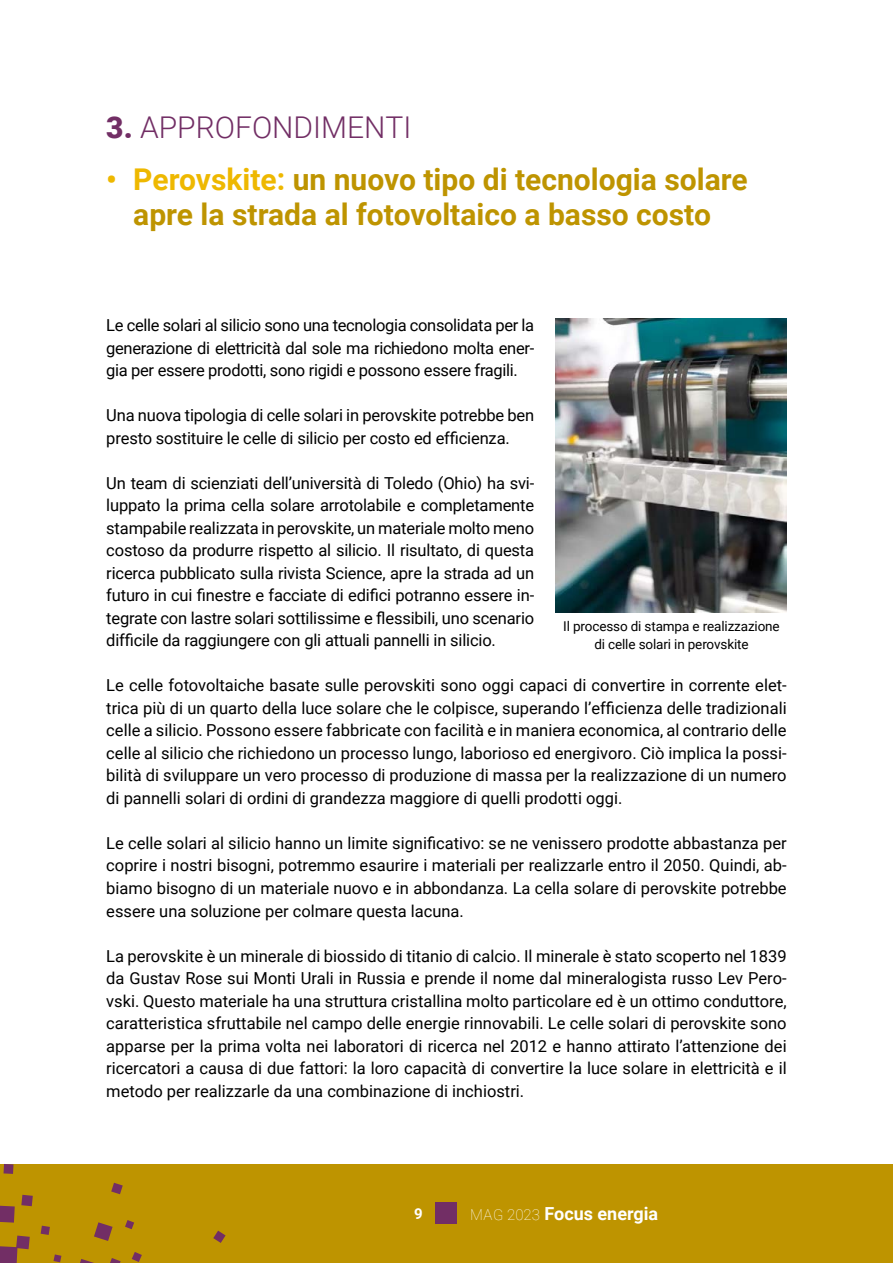
<style>
.page{position:relative;width:893px;height:1263px;background:#fff}
.page>*{position:absolute;margin:0;border:0;box-sizing:border-box;transform-origin:0 0}
.t1{font:700 30px/34.5px "Roboto";color:#be9400;text-align:center}
.t2{font:300 30px "Roboto";color:#722e65}
.t3{font:700 18px "Roboto";color:#fff}
.t4{font:16.5px/22.5px "Roboto";letter-spacing:-.01em;color:#000;text-align:justify}
.t5{font:700 15px "Roboto";color:#fff}
.t6{font:13.5px/18px "Roboto";letter-spacing:-.01em;color:#000;text-align:center}
.s1{font-weight:900}
.s2{color:#eeb800}
.s3{font-weight:100;font-size:15px}
</style>
<div class="page">
<div style="left:0;top:1164px;width:893px;height:99px;background:#be9400"></div>
<svg style="left:0;top:1164px;width:226px;height:99px"></svg>
<div style="left:436px;top:1203px;width:21px;height:21px;background:#722e65"></div>
<img style="left:555px;top:319px;width:232px;height:293px">
<h1 class="t2" style="left:106px;top:106px;width:307px"><span class="s1">3.</span> APPROFONDIMENTI</h1>
<h1 class="t1" style="left:106px;top:161px;width:643px"><span class="s2">• Perovskite:</span> un nuovo tipo di tecnologia solare apre la strada al fotovoltaico a basso costo</h1>
<p class="t4" style="left:106px;top:314px;width:429px">Le celle solari al silicio sono una tecnologia consolidata per la generazione di elettricità dal sole ma richiedono molta ener&shy;gia per essere prodotti, sono rigidi e possono essere fragili.</p>
<p class="t4" style="left:106px;top:404px;width:429px">Una nuova tipologia di celle solari in perovskite potrebbe ben presto sostituire le celle di silicio per costo ed efficienza.</p>
<p class="t4" style="left:106px;top:471px;width:429px">Un team di scienziati dell’università di Toledo (Ohio) ha svi&shy;luppato la prima cella solare arrotolabile e completamente stampabile realizzata in perovskite, un materiale molto meno costoso da produrre rispetto al silicio. Il risultato, di questa ricerca pubblicato sulla rivista Science, apre la strada ad un futuro in cui finestre e facciate di edifici potranno essere in&shy;tegrate con lastre solari sottilissime e flessibili, uno scenario difficile da raggiungere con gli attuali pannelli in silicio.</p>
<p class="t4" style="left:106px;top:674px;width:682px">Le celle fotovoltaiche basate sulle perovskiti sono oggi capaci di convertire in corrente elet&shy;trica più di un quarto della luce solare che le colpisce, superando l’efficienza delle tradizionali celle a silicio. Possono essere fabbricate con facilità e in maniera economica, al contrario delle celle al silicio che richiedono un processo lungo, laborioso ed energivoro. Ciò implica la possi&shy;bilità di sviluppare un vero processo di produzione di massa per la realizzazione di un numero di pannelli solari di ordini di grandezza maggiore di quelli prodotti oggi.</p>
<p class="t4" style="left:106px;top:831px;width:682px">Le celle solari al silicio hanno un limite significativo: se ne venissero prodotte abbastanza per coprire i nostri bisogni, potremmo esaurire i materiali per realizzarle entro il 2050. Quindi, ab&shy;biamo bisogno di un materiale nuovo e in abbondanza. La cella solare di perovskite potrebbe essere una soluzione per colmare questa lacuna.</p>
<p class="t4" style="left:106px;top:944px;width:682px">La perovskite è un minerale di biossido di titanio di calcio. Il minerale è stato scoperto nel 1839 da Gustav Rose sui Monti Urali in Russia e prende il nome dal mineralogista russo Lev Pero&shy;vski. Questo materiale ha una struttura cristallina molto particolare ed è un ottimo conduttore, caratteristica sfruttabile nel campo delle energie rinnovabili. Le celle solari di perovskite sono apparse per la prima volta nei laboratori di ricerca nel 2012 e hanno attirato l’attenzione dei ricercatori a causa di due fattori: la loro capacità di convertire la luce solare in elettricità e il metodo per realizzarle da una combinazione di inchiostri.</p>
<p class="t6" style="left:563px;top:616px;width:218px">Il processo di stampa e realizzazione di celle solari in perovskite</p>
<p class="t5" style="left:414px;top:1203px;width:10px">9</p>
<p class="t3" style="left:470px;top:1200px;width:190px"><span class="s3">MAG 2023</span> Focus energia</p>
</div>
